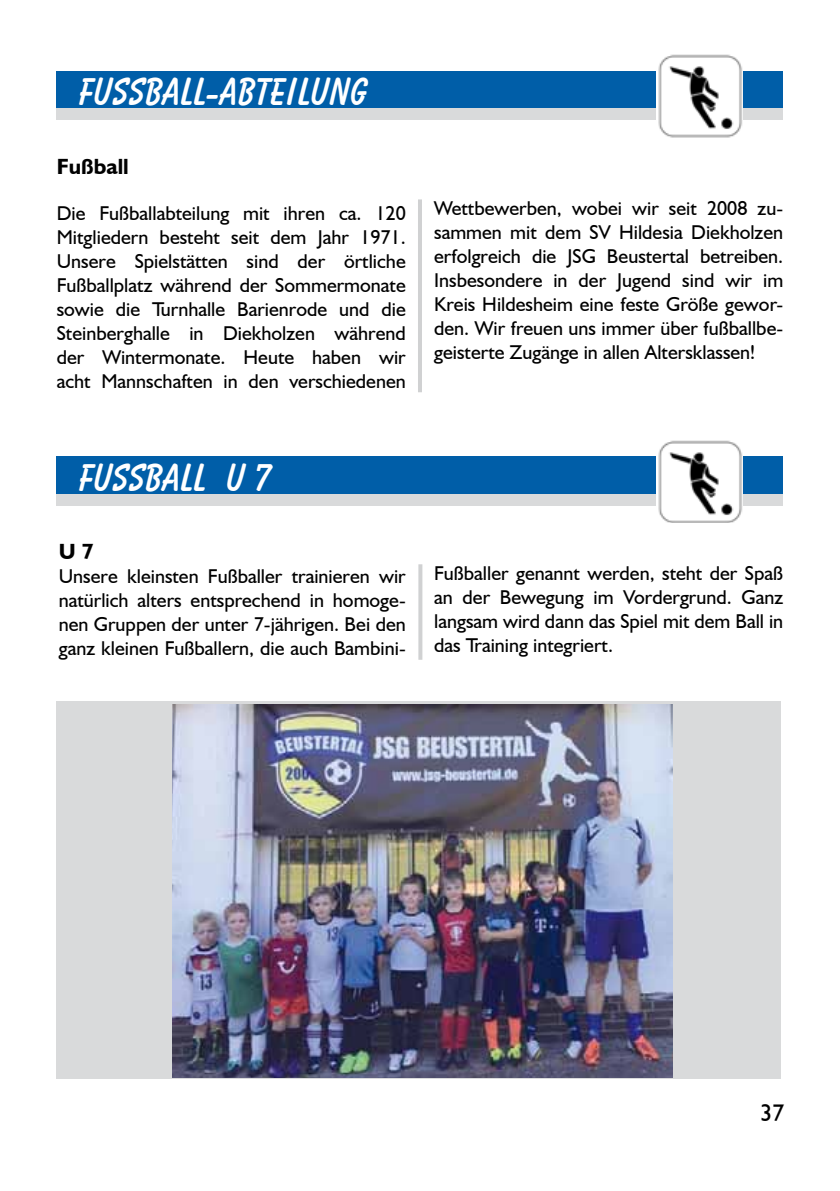
<style>
.page{position:relative;width:840px;height:1191px;background:#fff}
.page>*{position:absolute;margin:0;border:0;box-sizing:border-box;transform-origin:0 0}
.t1{font:700 40px "Balloon BT";color:#fff}
.t2{font:24px "Humanist 521 BT";color:#000}
.t3{font:700 22px "Humanist 521 BT";color:#000}
.t4{font:20px/24px "Humanist 521 BT";color:#000;text-align:justify}
</style>
<div class="page">
<div style="left:57px;top:702px;width:723px;height:377px;background:#d9dadb"></div>
<div style="left:57px;top:71px;width:725px;height:40px;background:#005ea8"></div>
<div style="left:57px;top:109px;width:725px;height:11px;background:#d9dadb"></div>
<img style="left:656px;top:54px;width:85px;height:83px">
<div style="left:57px;top:456px;width:725px;height:40px;background:#005ea8"></div>
<div style="left:57px;top:494px;width:725px;height:12px;background:#d9dadb"></div>
<img style="left:656px;top:440px;width:85px;height:83px">
<img style="left:172px;top:704px;width:500px;height:373px">
<hr style="left:418px;top:199px;width:4px;height:193px;background:#d0d1d2">
<svg style="left:418px;top:564px;width:4px;height:96px"></svg>
<h1 class="t1" style="left:79px;top:68px;width:290px">FUSSBALL-ABTEILUNG</h1>
<p class="t3" style="left:57px;top:152px;width:73px">Fußball</p>
<p class="t4" style="left:57px;top:200px;width:350px">Die Fußballabteilung mit ihren ca. 120<br>Mitgliedern besteht seit dem Jahr 1971.<br>Unsere Spielstätten sind der örtliche Fußballplatz während der Sommermonate sowie die Turnhalle Barienrode und die Steinberghalle in Diekholzen während der Wintermonate. Heute haben wir acht Mannschaften in den verschiedenen</p>
<p class="t4" style="left:434px;top:195px;width:350px">Wettbewerben, wobei wir seit 2008 zu&shy;sammen mit dem SV Hildesia Diekholzen erfolgreich die JSG Beustertal betreiben.<br>Insbesondere in der Jugend sind wir im Kreis Hildesheim eine feste Größe gewor&shy;den. Wir freuen uns immer über fußballbe&shy;geisterte Zugänge in allen Altersklassen!</p>
<h1 class="t1" style="left:79px;top:454px;width:194px">FUSSBALL U 7</h1>
<p class="t3" style="left:59px;top:538px;width:36px">U 7</p>
<p class="t4" style="left:59px;top:564px;width:348px">Unsere kleinsten Fußballer trainieren wir natürlich alters entsprechend in homoge&shy;nen Gruppen der unter 7-jährigen. Bei den ganz kleinen Fußballern, die auch Bambini-</p>
<p class="t4" style="left:434px;top:560px;width:350px">Fußballer genannt werden, steht der Spaß an der Bewegung im Vordergrund. Ganz langsam wird dann das Spiel mit dem Ball in das Training integriert.</p>
<p class="t2" style="left:759px;top:1098px;width:26px">37</p>
</div>
